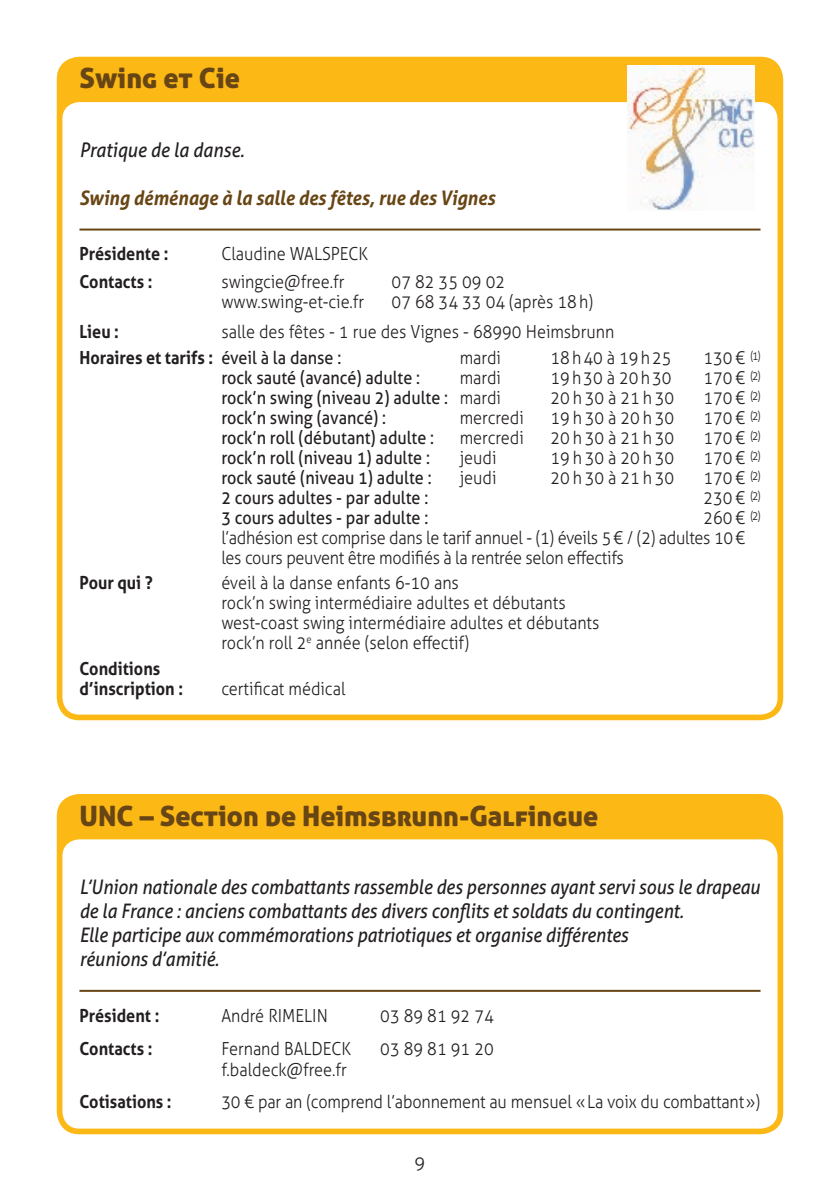
<style>
.page{position:relative;width:840px;height:1191px;background:#fff}
.page>*{position:absolute;margin:0;border:0;box-sizing:border-box;transform-origin:0 0}
.t1{font:28px "Aller Display";color:#684514}
.t2{font:italic 20px/24px "Aller";letter-spacing:-.005em;color:#231f20;scale:.89 1}
.t3{font:italic 700 20px "Aller";color:#684514;scale:.9 1}
.t4{font:italic 20px "Aller";letter-spacing:-.005em;color:#231f20;scale:.9 1}
.t5{font:300 18px/20px "Aller";color:#231f20;scale:.9 1}
.t6{font:18px "Aller";color:#231f20;scale:.9 1}
.t7{font:300 18px/20px "Aller";letter-spacing:-.02em;color:#231f20;scale:.9 1}
.t8{font:700 18px/20px "Aller";color:#231f20;scale:.9 1}
.t9{font:300 18px "Aller";letter-spacing:.085em;color:#231f20;scale:.9 1}
.t10{font:300 18px "Aller";letter-spacing:.065em;color:#231f20;scale:.9 1}
.t11{font:300 18px "Aller";letter-spacing:.06em;color:#231f20;scale:.9 1}
.t12{font:300 18px "Aller";color:#231f20}
.s1{font-weight:700}
.s2{font-weight:400}
.s3{font-weight:300}
</style>
<div class="page">
<div style="left:57px;top:57px;width:725px;height:663px;background:#fcb814;border-radius:23px"></div>
<div style="left:62px;top:102px;width:715px;height:612px;background:#fff;border-radius:17px"></div>
<hr style="left:79px;top:228px;width:681px;height:2px;background:#684514">
<img style="left:627px;top:66px;width:127px;height:144px">
<div style="left:57px;top:794px;width:725px;height:340px;background:#fcb814;border-radius:23px"></div>
<div style="left:62px;top:839px;width:715px;height:289px;background:#fff;border-radius:17px"></div>
<hr style="left:79px;top:989px;width:681px;height:2px;background:#684514">
<h1 class="t1" style="left:79px;top:61px;width:162px">Swing et Cie</h1>
<p class="t4" style="left:79px;top:137px;width:184px">Pratique de la danse.</p>
<p class="t3" style="left:79px;top:185px;width:463px">Swing déménage à la salle des fêtes, rue des Vignes</p>
<p class="t8" style="left:79px;top:243px;width:100px">Présidente :</p>
<p class="t5" style="left:221px;top:243px;width:165px">Claudine WALSPECK</p>
<p class="t8" style="left:79px;top:272px;width:83px">Contacts :</p>
<p class="t5" style="left:221px;top:272px;width:138px">swingcie@free.fr</p>
<p class="t5" style="left:391px;top:272px;width:127px">07 82 35 09 02</p>
<p class="t5" style="left:221px;top:292px;width:160px">www.swing-et-cie.fr</p>
<p class="t5" style="left:391px;top:292px;width:225px">07 68 34 33 04 (après 18h)</p>
<p class="t8" style="left:79px;top:321px;width:45px">Lieu :</p>
<p class="t5" style="left:79px;top:319px;width:595px;line-height:25.6px;text-indent:142px">salle des fêtes - 1 rue des Vignes - 68990 Heimsbrunn<br><span class="s1">Horaires et tarifs :</span> <span class="s2">éveil à la danse :</span></p>
<p class="t5" style="left:459px;top:347px;width:47px">mardi</p>
<p class="t10" style="left:550px;top:346px;width:136px">18h40 à 19h25</p>
<p class="t5" style="left:703px;top:347px;width:65px">130 € <sup>(1)</sup></p>
<p class="t6" style="left:221px;top:366px;width:222px">rock sauté (avancé) adulte :</p>
<p class="t5" style="left:459px;top:367px;width:47px">mardi</p>
<p class="t11" style="left:550px;top:366px;width:136px">19h30 à 20h30</p>
<p class="t5" style="left:703px;top:367px;width:65px">170 € <sup>(2)</sup></p>
<p class="t6" style="left:221px;top:386px;width:312px">rock’n swing (niveau 2) adulte : <span class="s3">mardi</span></p>
<p class="t9" style="left:550px;top:386px;width:139px">20h30 à 21h30</p>
<p class="t5" style="left:703px;top:387px;width:65px">170 € <sup>(2)</sup></p>
<p class="t6" style="left:221px;top:406px;width:184px">rock’n swing (avancé) :</p>
<p class="t5" style="left:459px;top:407px;width:73px">mercredi</p>
<p class="t9" style="left:550px;top:406px;width:139px">19h30 à 20h30</p>
<p class="t5" style="left:703px;top:407px;width:65px">170 € <sup>(2)</sup></p>
<p class="t6" style="left:221px;top:426px;width:238px">rock’n roll (débutant) adulte :</p>
<p class="t5" style="left:459px;top:427px;width:73px">mercredi</p>
<p class="t9" style="left:550px;top:426px;width:139px">20h30 à 21h30</p>
<p class="t5" style="left:703px;top:427px;width:65px">170 € <sup>(2)</sup></p>
<p class="t6" style="left:221px;top:446px;width:233px">rock’n roll (niveau 1) adulte :</p>
<p class="t5" style="left:459px;top:447px;width:42px">jeudi</p>
<p class="t9" style="left:550px;top:446px;width:139px">19h30 à 20h30</p>
<p class="t5" style="left:703px;top:447px;width:65px">170 € <sup>(2)</sup></p>
<p class="t6" style="left:221px;top:466px;width:235px">rock sauté (niveau 1) adulte :</p>
<p class="t5" style="left:459px;top:467px;width:42px">jeudi</p>
<p class="t9" style="left:550px;top:466px;width:139px">20h30 à 21h30</p>
<p class="t5" style="left:703px;top:467px;width:65px">170 € <sup>(2)</sup></p>
<p class="t6" style="left:221px;top:486px;width:231px">2 cours adultes - par adulte :</p>
<p class="t5" style="left:703px;top:487px;width:65px">230 € <sup>(2)</sup></p>
<p class="t6" style="left:221px;top:506px;width:231px">3 cours adultes - par adulte :</p>
<p class="t7" style="left:221px;top:507px;width:600px;text-indent:482px">260 € <sup>(2) </sup>l’adhésion est comprise dans le tarif annuel - (1) éveils 5€ / (2) adultes 10€ les cours peuvent être modifiés à la rentrée selon effectifs</p>
<p class="t8" style="left:79px;top:573px;width:83px">Pour qui ?</p>
<p class="t5" style="left:221px;top:573px;width:421px">éveil à la danse enfants 6-10 ans<br>rock’n swing intermédiaire adultes et débutants west-coast swing intermédiaire adultes et débutants rock’n roll 2<sup>e</sup> année (selon effectif)</p>
<p class="t8" style="left:79px;top:658px;width:116px">Conditions d’inscription :</p>
<p class="t5" style="left:221px;top:678px;width:139px">certificat médical</p>
<h1 class="t1" style="left:79px;top:798px;width:520px">UNC – Section de Heimsbrunn-Galfingue</h1>
<p class="t2" style="left:79px;top:874px;width:765px">L’Union nationale des combattants rassemble des personnes ayant servi sous le drapeau de la France : anciens combattants des divers conflits et soldats du contingent.<br>Elle participe aux commémorations patriotiques et organise différentes<br>réunions d’amitié.</p>
<p class="t8" style="left:79px;top:1005px;width:90px">Président :</p>
<p class="t5" style="left:221px;top:1005px;width:120px">André RIMELIN</p>
<p class="t5" style="left:380px;top:1005px;width:127px">03 89 81 92 74</p>
<p class="t8" style="left:79px;top:1038px;width:83px">Contacts :</p>
<p class="t5" style="left:221px;top:1038px;width:146px">Fernand BALDECK</p>
<p class="t5" style="left:380px;top:1038px;width:127px">03 89 81 91 20</p>
<p class="t5" style="left:221px;top:1059px;width:141px">f.baldeck@free.fr</p>
<p class="t8" style="left:79px;top:1091px;width:104px">Cotisations :</p>
<p class="t5" style="left:221px;top:1091px;width:600px">30 € par an (comprend l’abonnement au mensuel «La voix du combattant»)</p>
<p class="t12" style="left:414px;top:1152px;width:12px">9</p>
</div>
